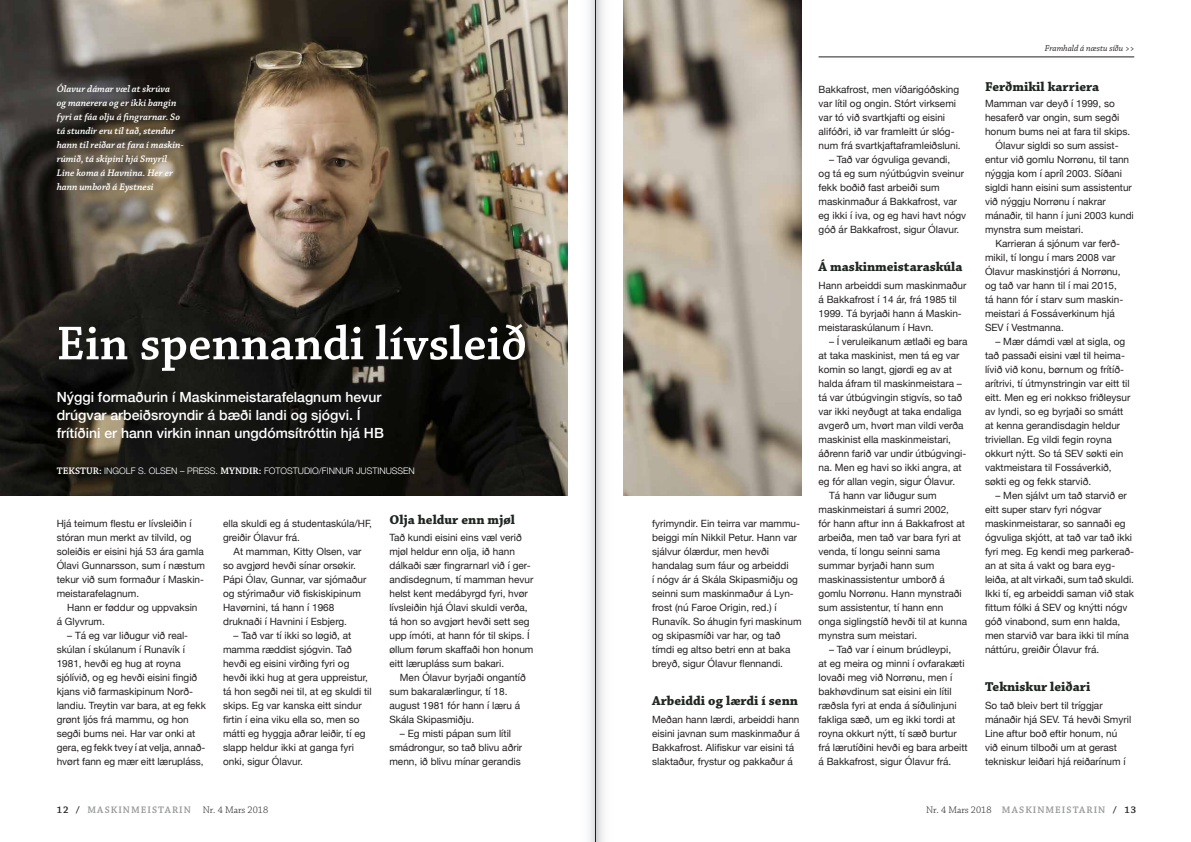
<style>
.page{position:relative;width:1191px;height:842px;background:#fff}
.page>*{position:absolute;margin:0;border:0;box-sizing:border-box;transform-origin:0 0}
.t1{font:600 50px "Chaparral Pro";color:#fff}
.t2{font:500 14px/18px "Helvetica Neue";color:#fff}
.t3{font:700 13.5px "Chaparral Pro";color:#202622}
.t4{font:10px/14px "Helvetica Neue";color:#231f20}
.t5{font:italic 600 10px/14px "Chaparral Pro";color:#fff}
.t6{font:600 10px "Chaparral Pro";letter-spacing:.105em;color:#979898}
.t7{font:300 9px "Helvetica Neue";color:#fff}
.t8{font:italic 9px "Chaparral Pro";color:#231f20}
.s1{font-family:"Chaparral Pro";font-weight:600;font-size:10px}
.s2{color:#231f20}
.s3{font-weight:300;color:#231f20}
</style>
<div class="page">
<img style="left:0;top:0;width:801px;height:495px">
<hr style="left:818px;top:57px;width:316px;height:1px;background:#231f20">
<svg style="left:568px;top:0;width:54px;height:842px"></svg>
<hr style="left:595px;top:0;width:1px;height:842px;background:#231f20">
<p class="t8" style="left:1044px;top:43px;width:91px">Framhald á næstu síðu &gt;&gt;</p>
<p class="t5" style="left:57px;top:82px;width:129px">Ólavur dámar væl at skrúva<br>og manerera og er ikki bangin fyri at fáa olju á fingrarnar. So tá stundir eru til tað, stendur hann til reiðar at fara í maskin&shy;rúmið, tá skipini hjá Smyril<br>Line koma á Havnina. Her er hann umborð á Eystnesi</p>
<h1 class="t1" style="left:56px;top:315px;width:472px">Ein spennandi lívsleið</h1>
<h2 class="t2" style="left:57px;top:387px;width:329px">Nýggi formaðurin í Maskinmeistarafelagnum hevur drúgvar arbeiðsroyndir á bæði landi og sjógvi. Í frítíðini er hann virkin innan ungdómsítróttin hjá HB</h2>
<p class="t7" style="left:57px;top:463px;width:360px"><span class="s1">TEKSTUR:</span> INGOLF S. OLSEN – PRESS. <span class="s1">MYNDIR:</span> FOTOSTUDIO/FINNUR JUSTINUSSEN</p>
<p class="t4" style="left:57px;top:517px;width:150px">Hjá teimum flestu er lívsleiðin í stóran mun merkt av tilvild, og soleiðis er eisini hjá 53 ára gamla<br>Ólavi Gunnarsson, sum í næstum tekur við sum formaður í Maskin&shy;meistarafelagnum.</p>
<p class="t4" style="left:57px;top:601px;width:142px;text-indent:10px">Hann er føddur og uppvaksin á Glyvrum.</p>
<p class="t4" style="left:57px;top:629px;width:151px;text-indent:10px">– Tá eg var liðugur við real&shy;skúlan í skúlanum í Runavík í<br>1981, hevði eg hug at royna sjólívið, og eg hevði eisini fingið kjans við farmaskipinum Norð&shy;landiu. Treytin var bara, at eg fekk grønt ljós frá mammu, og hon segði bums nei. Har var onki at gera, eg fekk tvey í at velja, annað&shy;hvørt fann eg mær eitt lærupláss,</p>
<p class="t4" style="left:223px;top:517px;width:150px">ella skuldi eg á studentaskúla/HF, greiðir Ólavur frá.</p>
<p class="t4" style="left:223px;top:545px;width:145px;text-indent:10px">At mamman, Kitty Olsen, var so avgjørd hevði sínar orsøkir.<br>Pápi Ólav, Gunnar, var sjómaður og stýrimaður við fiskiskipinum<br>Havørnini, tá hann í 1968 druknaði í Havnini í Esbjerg.</p>
<p class="t4" style="left:223px;top:629px;width:150px;text-indent:10px">– Tað var tí ikki so løgið, at mamma ræddist sjógvin. Tað hevði eg eisini virðing fyri og hevði ikki hug at gera uppreistur, tá hon segði nei til, at eg skuldi til skips. Eg var kanska eitt sindur firtin í eina viku ella so, men so mátti eg hyggja aðrar leiðir, tí eg slapp heldur ikki at ganga fyri onki, sigur Ólavur.</p>
<h3 class="t3" style="left:389px;top:512px;width:127px">Olja heldur enn mjøl</h3>
<p class="t4" style="left:389px;top:531px;width:145px">Tað kundi eisini eins væl verið mjøl heldur enn olja, ið hann dálkaði sær fingrarnarl við í ger&shy;andisdegnum, tí mamman hevur helst kent medábyrgd fyri, hvør lívsleiðin hjá Ólavi skuldi verða, tá hon so avgjørt hevði sett seg upp ímóti, at hann fór til skips. Í øllum førum skaffaði hon honum eitt lærupláss sum bakari.</p>
<p class="t4" style="left:389px;top:671px;width:138px;text-indent:10px">Men Ólavur byrjaði ongantíð sum bakaralærlingur, tí 18. august 1981 fór hann í læru á<br>Skála Skipasmiðju.</p>
<p class="t4" style="left:389px;top:727px;width:134px;text-align:center">– Eg misti pápan sum lítil smádrongur, so tað blivu aðrir menn, ið blivu mínar gerandis</p>
<p class="t4" style="left:652px;top:517px;width:151px">fyrimyndir. Ein teirra var mammu&shy;beiggi mín Nikkil Petur. Hann var sjálvur ólærdur, men hevði handalag sum fáur og arbeiddi<br>í nógv ár á Skála Skipasmiðju og seinni sum maskinmaður á Lyn&shy;frost (nú Faroe Origin, red.) í<br>Runavík. So áhugin fyri maskinum og skipasmíði var har, og tað tímdi eg altso betri enn at baka breyð, sigur Ólavur flennandi.</p>
<h3 class="t3" style="left:652px;top:693px;width:147px">Arbeiddi og lærdi í senn</h3>
<p class="t4" style="left:652px;top:713px;width:149px">Meðan hann lærdi, arbeiddi hann eisini javnan sum maskinmaður á Bakkafrost. Alifiskur var eisini tá slaktaður, frystur og pakkaður á</p>
<p class="t4" style="left:818px;top:83px;width:144px">Bakkafrost, men víðarigóðsking var lítil og ongin. Stórt virksemi var tó við svartkjafti og eisini alifóðri, ið var framleitt úr slóg&shy;num frá svartkjaftaframleiðsluni.</p>
<p class="t4" style="left:818px;top:153px;width:149px;text-indent:10px">– Tað var ógvuliga gevandi,<br>og tá eg sum nýútbúgvin sveinur fekk boðið fast arbeiði sum maskinmaður á Bakkafrost, var eg ikki í iva, og eg havi havt nógv góð ár Bakkafrost, sigur Ólavur.</p>
<h3 class="t3" style="left:818px;top:259px;width:145px">Á maskinmeistaraskúla</h3>
<p class="t4" style="left:818px;top:279px;width:149px">Hann arbeiddi sum maskinmaður á Bakkafrost í 14 ár, frá 1985 til<br>1999. Tá byrjaði hann á Maskin&shy;meistaraskúlanum í Havn.</p>
<p class="t4" style="left:829px;top:335px;width:140px">– Í veruleikanum ætlaði eg bara</p>
<p class="t4" style="left:818px;top:349px;width:142px">at taka maskinist, men tá eg var</p>
<p class="t4" style="left:818px;top:363px;width:135px">komin so langt, gjørdi eg av at</p>
<p class="t4" style="left:818px;top:377px;width:145px">halda áfram til maskinmeistara –</p>
<p class="t4" style="left:818px;top:391px;width:145px">tá var útbúgvingin stigvís, so tað</p>
<p class="t4" style="left:818px;top:405px;width:144px">var ikki neyðugt at taka endaliga</p>
<p class="t4" style="left:818px;top:419px;width:146px">avgerð um, hvørt man vildi verða</p>
<p class="t4" style="left:818px;top:433px;width:134px">maskinist ella maskinmeistari,</p>
<p class="t4" style="left:818px;top:447px;width:149px">áðrenn farið var undir útbúgvingi-</p>
<p class="t4" style="left:818px;top:461px;width:144px">na. Men eg havi so ikki angra, at</p>
<p class="t4" style="left:818px;top:475px;width:138px">eg fór allan vegin, sigur Ólavur.</p>
<p class="t4" style="left:829px;top:489px;width:109px">Tá hann var liðugur sum</p>
<p class="t4" style="left:818px;top:503px;width:132px">maskinmeistari á sumri 2002,</p>
<p class="t4" style="left:818px;top:517px;width:148px">fór hann aftur inn á Bakkafrost at</p>
<p class="t4" style="left:818px;top:531px;width:144px">arbeiða, men tað var bara fyri at</p>
<p class="t4" style="left:818px;top:545px;width:123px">venda, tí longu seinni sama</p>
<p class="t4" style="left:818px;top:559px;width:117px">summar byrjaði hann sum</p>
<p class="t4" style="left:818px;top:573px;width:128px">maskinassistentur umborð á</p>
<p class="t4" style="left:818px;top:587px;width:144px">gomlu Norrønu. Hann mynstraði</p>
<p class="t4" style="left:818px;top:601px;width:126px">sum assistentur, tí hann enn</p>
<p class="t4" style="left:818px;top:615px;width:150px">onga siglingstíð hevði til at kunna</p>
<p class="t4" style="left:818px;top:629px;width:100px">mynstra sum meistari.</p>
<p class="t4" style="left:818px;top:643px;width:150px;text-indent:10px">– Tað var í einum brúdleypi,<br>at eg meira og minni í ovfarakæti lovaði meg við Norrønu, men í bakhøvdinum sat eisini ein lítil ræðsla fyri at enda á síðulinjuni fakliga sæð, um eg ikki tordi at royna okkurt nýtt, tí sæð burtur frá lærutíðini hevði eg bara arbeitt á Bakkafrost, sigur Ólavur frá.</p>
<h3 class="t3" style="left:985px;top:79px;width:116px">Ferðmikil karriera</h3>
<p class="t4" style="left:985px;top:97px;width:131px">Mamman var deyð í 1999, so</p>
<p class="t4" style="left:985px;top:111px;width:136px">hesaferð var ongin, sum segði</p>
<p class="t4" style="left:985px;top:125px;width:147px">honum bums nei at fara til skips.</p>
<p class="t4" style="left:995px;top:139px;width:124px">Ólavur sigldi so sum assist-</p>
<p class="t4" style="left:985px;top:153px;width:146px">entur við gomlu Norrønu, til tann</p>
<p class="t4" style="left:985px;top:167px;width:138px">nýggja kom í apríl 2003. Síðani</p>
<p class="t4" style="left:985px;top:181px;width:148px">sigldi hann eisini sum assistentur</p>
<p class="t4" style="left:985px;top:195px;width:122px">við nýggju Norrønu í nakrar</p>
<p class="t4" style="left:985px;top:209px;width:150px">mánaðir, til hann í juni 2003 kundi</p>
<p class="t4" style="left:985px;top:223px;width:100px">mynstra sum meistari.</p>
<p class="t4" style="left:995px;top:237px;width:126px">Karrieran á sjónum var ferð-</p>
<p class="t4" style="left:985px;top:251px;width:132px">mikil, tí longu í mars 2008 var</p>
<p class="t4" style="left:985px;top:265px;width:137px">Ólavur maskinstjóri á Norrønu,</p>
<p class="t4" style="left:985px;top:279px;width:133px">og tað var hann til í mai 2015,</p>
<p class="t4" style="left:985px;top:293px;width:140px">tá hann fór í starv sum maskin-</p>
<p class="t4" style="left:985px;top:307px;width:131px">meistari á Fossáverkinum hjá</p>
<p class="t4" style="left:985px;top:321px;width:80px">SEV í Vestmanna.</p>
<p class="t4" style="left:985px;top:335px;width:147px;text-indent:10px">– Mær dámdi væl at sigla, og tað passaði eisini væl til heima&shy;lívið við konu, børnum og frítíð&shy;arítrivi, tí útmynstringin var eitt til eitt. Men eg eri nokkso friðleysur av lyndi, so eg byrjaði so smátt at kenna gerandisdagin heldur triviellan. Eg vildi fegin royna okkurt nýtt. So tá SEV søkti ein vaktmeistara til Fossáverkið, søkti eg og fekk starvið.</p>
<p class="t4" style="left:985px;top:489px;width:151px;text-indent:10px">– Men sjálvt um tað starvið er eitt super starv fyri nógvar maskinmeistarar, so sannaði eg ógvuliga skjótt, at tað var tað ikki fyri meg. Eg kendi meg parkerað&shy;an at sita á vakt og bara eyg&shy;leiða, at alt virkaði, sum tað skuldi.<br>Ikki tí, eg arbeiddi saman við stak fittum fólki á SEV og knýtti nógv góð vinabond, sum enn halda, men starvið var bara ikki til mína náttúru, greiðir Ólavur frá.</p>
<h3 class="t3" style="left:985px;top:679px;width:107px">Tekniskur leiðari</h3>
<p class="t4" style="left:985px;top:699px;width:148px">So tað bleiv bert til tríggjar mánaðir hjá SEV. Tá hevði Smyril<br>Line aftur boð eftir honum, nú við einum tilboði um at gerast tekniskur leiðari hjá reiðarínum í</p>
<p class="t6" style="left:57px;top:804px;width:213px"><span class="s2">12 /</span> MASKINMEISTARIN <span class="s3">Nr. 4 Mars 2018</span></p>
<p class="t6" style="left:926px;top:804px;width:211px"><span class="s3">Nr. 4 Mars 2018</span> MASKINMEISTARIN <span class="s2">/ 13</span></p>
</div>
